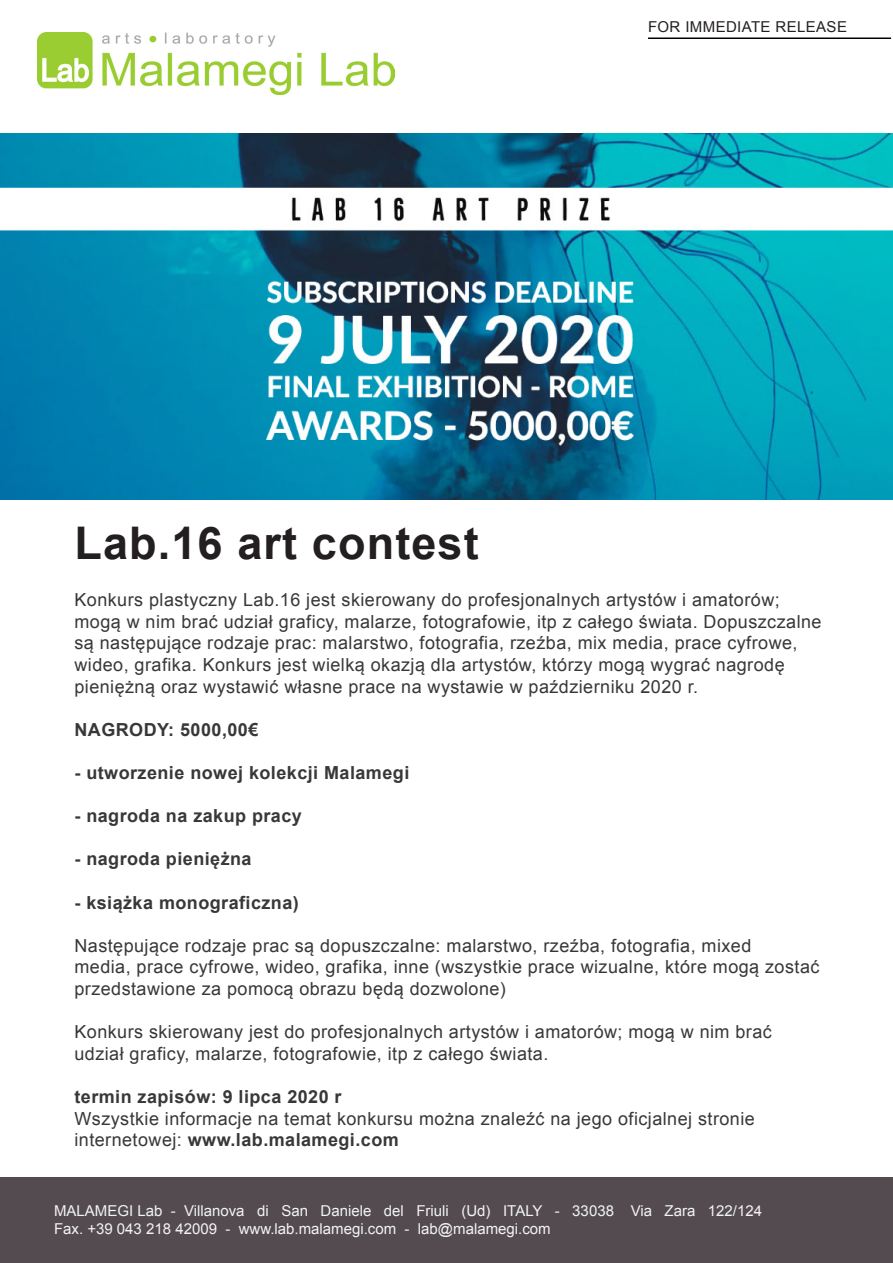
<style>
.page{position:relative;width:893px;height:1263px;background:#fff}
.page>*{position:absolute;margin:0;border:0;box-sizing:border-box;transform-origin:0 0}
.t1{font:700 45px "Arial";letter-spacing:.025em;color:#231f20}
.t2{font:18px/21.6px "Arial";letter-spacing:.025em;color:#383839}
.t3{font:700 18px "Arial";letter-spacing:.025em;color:#383839}
.t4{font:15px "Arial";color:#f3f3f3}
.t5{font:15px "Arial";letter-spacing:.025em;color:#231f20}
.s1{font-weight:400}
</style>
<div class="page">
<div style="left:0;top:1178px;width:893px;height:85px;background:#534b50"></div>
<hr style="left:648px;top:38px;width:243px;height:1px;background:#000">
<img style="left:38px;top:32px;width:356px;height:62px">
<img style="left:0;top:134px;width:893px;height:366px">
<p class="t5" style="left:648px;top:17px;width:200px">FOR IMMEDIATE RELEASE</p>
<p class="t1" style="left:74px;top:514px;width:406px">Lab.16 art contest</p>
<p class="t2" style="left:74px;top:589px;width:749px">Konkurs plastyczny Lab.16 jest skierowany do profesjonalnych artystów i amatorów; mogą w nim brać udział graficy, malarze, fotografowie, itp z całego świata. Dopuszczalne są następujące rodzaje prac: malarstwo, fotografia, rzeźba, mix media, prace cyfrowe, wideo, grafika. Konkurs jest wielką okazją dla artystów, którzy mogą wygrać nagrodę pieniężną oraz wystawić własne prace na wystawie w październiku 2020 r.</p>
<p class="t3" style="left:74px;top:717px;width:185px">NAGRODY: 5000,00€</p>
<p class="t3" style="left:74px;top:761px;width:336px">- utworzenie nowej kolekcji Malamegi</p>
<p class="t3" style="left:74px;top:804px;width:229px">- nagroda na zakup pracy</p>
<p class="t3" style="left:74px;top:847px;width:179px">- nagroda pieniężna</p>
<p class="t3" style="left:74px;top:890px;width:226px">- książka monograficzna)</p>
<p class="t2" style="left:74px;top:935px;width:678px">Następujące rodzaje prac są dopuszczalne: malarstwo, rzeźba, fotografia, mixed</p>
<p class="t2" style="left:74px;top:956px;width:746px">media, prace cyfrowe, wideo, grafika, inne (wszystkie prace wizualne, które mogą zostać</p>
<p class="t2" style="left:74px;top:978px;width:433px">przedstawione za pomocą obrazu będą dozwolone)</p>
<p class="t2" style="left:74px;top:1021px;width:699px">Konkurs skierowany jest do profesjonalnych artystów i amatorów; mogą w nim brać udział graficy, malarze, fotografowie, itp z całego świata.</p>
<p class="t3" style="left:74px;top:1085px;width:269px">termin zapisów: 9 lipca 2020 r</p>
<p class="t2" style="left:74px;top:1108px;width:682px">Wszystkie informacje na temat konkursu można znaleźć na jego oficjalnej stronie</p>
<p class="t3" style="left:74px;top:1128px;width:326px"><span class="s1">internetowej:</span> www.lab.malamegi.com</p>
<p class="t4" style="left:54px;top:1200px;width:710px">MALAMEGI Lab - Villanova di San Daniele del Friuli (Ud) ITALY - 33038 Via Zara 122/124</p>
<p class="t4" style="left:54px;top:1218px;width:498px">Fax. +39 043 218 42009 - www.lab.malamegi.com - lab@malamegi.com</p>
</div>
